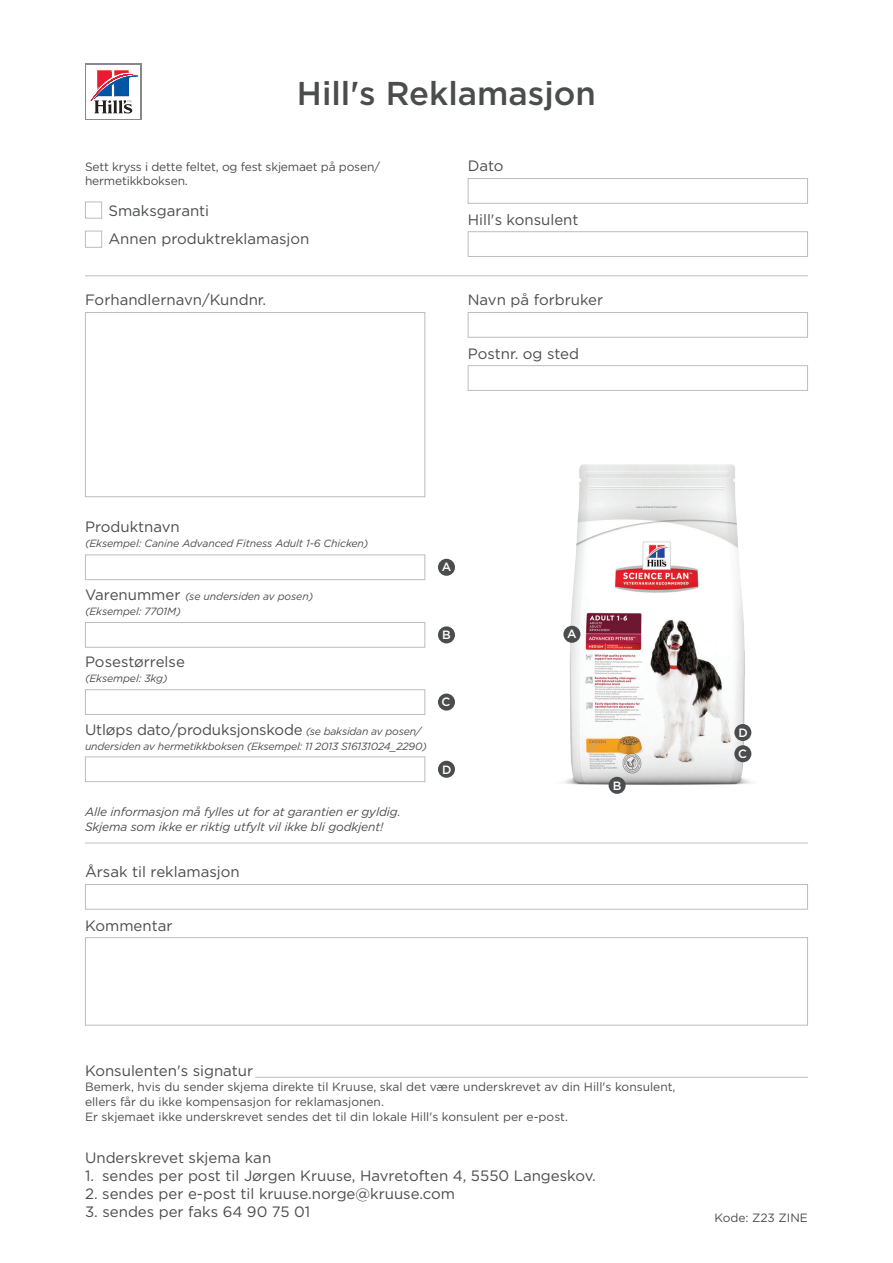
<style>
.page{position:relative;width:893px;height:1263px;background:#fff}
.page>*{position:absolute;margin:0;border:0;box-sizing:border-box;transform-origin:0 0}
.t1{font:500 33px "Gotham";color:#4b4c4d}
.t2{font:15px/28.5px "Gotham";color:#4b4c4d}
.t3{font:12px/15px "Gotham";color:#4b4c4d}
.t4{font:italic 12px/15px "Gotham";letter-spacing:-.01em;color:#4b4c4d}
.t5{font:500 12px "Gotham";color:#fff}
.t6{font:italic 10.5px/15px "Gotham";letter-spacing:-.015em;color:#4b4c4d}
.s1{font-style:normal;font-size:15px}
.s2{font-style:italic;font-size:10.5px}
</style>
<div class="page">
<div style="left:85px;top:312px;width:340px;height:185px;background:#fff;border:1px solid #bcbdc0"></div>
<div style="left:468px;top:312px;width:340px;height:26px;background:#fff;border:1px solid #bcbdc0"></div>
<div style="left:468px;top:365px;width:340px;height:26px;background:#fff;border:1px solid #bcbdc0"></div>
<div style="left:85px;top:884px;width:723px;height:25px;background:#fff;border:1px solid #bcbdc0"></div>
<div style="left:85px;top:554px;width:340px;height:26px;background:#fff;border:1px solid #bcbdc0"></div>
<div style="left:85px;top:622px;width:340px;height:26px;background:#fff;border:1px solid #bcbdc0"></div>
<div style="left:85px;top:689px;width:340px;height:26px;background:#fff;border:1px solid #bcbdc0"></div>
<div style="left:85px;top:756px;width:340px;height:26px;background:#fff;border:1px solid #bcbdc0"></div>
<div style="left:85px;top:202px;width:17px;height:17px;background:#fff;border:1px solid #bcbdc0"></div>
<div style="left:468px;top:178px;width:340px;height:26px;background:#fff;border:1px solid #bcbdc0"></div>
<div style="left:468px;top:231px;width:340px;height:26px;background:#fff;border:1px solid #bcbdc0"></div>
<hr style="left:85px;top:275px;width:723px;height:1px;background:#bcbdc0">
<div style="left:85px;top:231px;width:17px;height:17px;background:#fff;border:1px solid #bcbdc0"></div>
<hr style="left:85px;top:843px;width:723px;height:1px;background:#bcbdc0">
<div style="left:85px;top:937px;width:723px;height:88px;background:#fff;border:1px solid #bcbdc0"></div>
<hr style="left:255px;top:1077px;width:553px;height:1px;background:#bcbdc0">
<div style="left:85px;top:64px;width:56px;height:56px;background:#87898c"></div>
<div style="left:86px;top:65px;width:54px;height:54px;background:#fff"></div>
<svg style="left:91px;top:70px;width:47px;height:44px"></svg>
<div style="left:438px;top:559px;width:17px;height:17px;background:#4b4c4d;border-radius:50%"></div>
<div style="left:438px;top:626px;width:17px;height:17px;background:#4b4c4d;border-radius:50%"></div>
<div style="left:438px;top:693px;width:17px;height:18px;background:#4b4c4d;border-radius:50%"></div>
<div style="left:438px;top:761px;width:17px;height:17px;background:#4b4c4d;border-radius:50%"></div>
<img style="left:563px;top:464px;width:189px;height:330px">
<div style="left:563px;top:626px;width:17px;height:17px;background:#4b4c4d;border-radius:50%"></div>
<div style="left:609px;top:777px;width:17px;height:17px;background:#4b4c4d;border-radius:50%"></div>
<div style="left:734px;top:745px;width:17px;height:17px;background:#4b4c4d;border-radius:50%"></div>
<div style="left:734px;top:724px;width:17px;height:17px;background:#4b4c4d;border-radius:50%"></div>
<h1 class="t1" style="left:297px;top:72px;width:301px">Hill's Reklamasjon</h1>
<p class="t3" style="left:85px;top:159px;width:297px;line-height:14.4px">Sett kryss i dette feltet, og fest skjemaet på posen/ hermetikkboksen.</p>
<p class="t2" style="left:108px;top:196px;width:203px">Smaksgaranti<br>Annen produktreklamasjon</p>
<p class="t2" style="left:85px;top:286px;width:183px">Forhandlernavn/Kundnr.</p>
<p class="t2" style="left:468px;top:152px;width:37px">Dato</p>
<p class="t2" style="left:468px;top:206px;width:112px">Hill's konsulent</p>
<p class="t2" style="left:468px;top:286px;width:137px">Navn på forbruker</p>
<p class="t2" style="left:468px;top:340px;width:113px">Postnr. og sted</p>
<p class="t2" style="left:85px;top:512px;width:96px">Produktnavn</p>
<p class="t6" style="left:85px;top:536px;width:285px">(Eksempel: Canine Advanced Fitness Adult 1-6 Chicken)</p>
<p class="t6" style="left:85px;top:588px;width:230px"><span class="s1">Varenummer</span> (se undersiden av posen) (Eksempel: 7701M)</p>
<p class="t2" style="left:85px;top:647px;width:101px">Posestørrelse</p>
<p class="t6" style="left:85px;top:671px;width:84px">(Eksempel: 3kg)</p>
<p class="t2" style="left:85px;top:715px;width:338px">Utløps dato/produksjonskode <span class="s2">(se baksidan av posen/</span></p>
<p class="t6" style="left:85px;top:738px;width:343px">undersiden av hermetikkboksen (Eksempel: 11 2013 S16131024_2290)</p>
<p class="t4" style="left:85px;top:804px;width:317px">Alle informasjon må fylles ut for at garantien er gyldig.<br>Skjema som ikke er riktig utfylt vil ikke bli godkjent!</p>
<p class="t2" style="left:85px;top:857px;width:156px">Årsak til reklamasjon</p>
<p class="t5" style="left:442px;top:559px;width:11px">A</p>
<p class="t5" style="left:442px;top:627px;width:10px">B</p>
<p class="t5" style="left:442px;top:694px;width:10px">C</p>
<p class="t5" style="left:442px;top:761px;width:11px">D</p>
<p class="t2" style="left:85px;top:911px;width:89px">Kommentar</p>
<p class="t5" style="left:567px;top:626px;width:11px">A</p>
<p class="t5" style="left:613px;top:778px;width:10px">B</p>
<p class="t5" style="left:739px;top:725px;width:11px">D</p>
<p class="t5" style="left:738px;top:746px;width:10px">C</p>
<p class="t2" style="left:85px;top:1056px;width:170px">Konsulenten's signatur</p>
<p class="t3" style="left:85px;top:1079px;width:592px">Bemerk, hvis du sender skjema direkte til Kruuse, skal det være underskrevet av din Hill's konsulent, ellers får du ikke kompensasjon for reklamasjonen.<br>Er skjemaet ikke underskrevet sendes det til din lokale Hill's konsulent per e-post.</p>
<p class="t2" style="left:85px;top:1143px;width:188px">Underskrevet skjema kan</p>
<p class="t2" style="left:85px;top:1161px;width:512px">1. sendes per post til Jørgen Kruuse, Havretoften 4, 5550 Langeskov.</p>
<p class="t2" style="left:85px;top:1179px;width:372px">2. sendes per e-post til kruuse.norge@kruuse.com</p>
<p class="t2" style="left:85px;top:1197px;width:227px">3. sendes per faks 64 90 75 01</p>
<p class="t3" style="left:714px;top:1210px;width:95px">Kode: Z23 ZINE</p>
</div>
